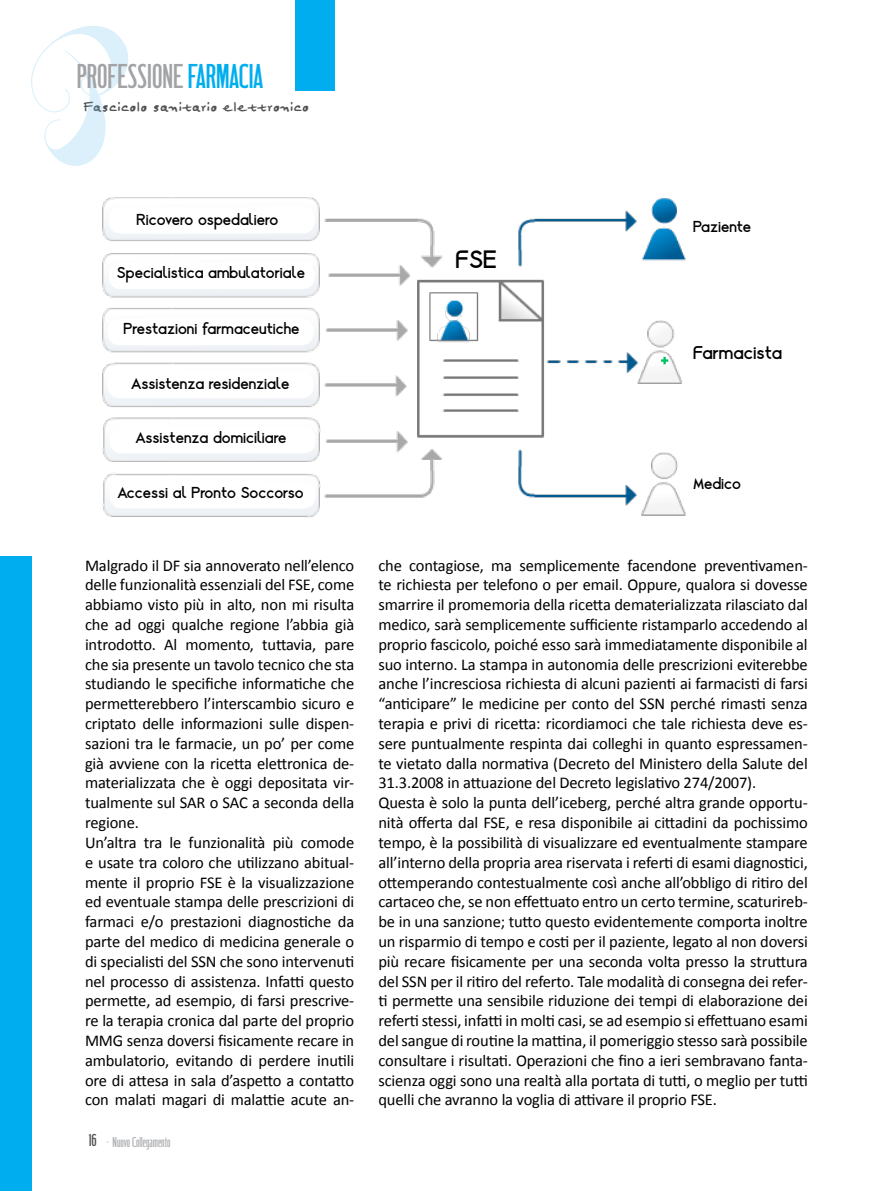
<style>
.page{position:relative;width:893px;height:1191px;background:#fff}
.page>*{position:absolute;margin:0;border:0;box-sizing:border-box;transform-origin:0 0}
.t1{font:36px "HWT Unit Gothic 721";color:#a1a3a6}
.t2{font:700 28.5px "Alcefun";color:#000}
.t3{font:21px "Felt Tip Senior";color:#515254;scale:.93 1}
.t4{font:700 21px "Alcefun";color:#000}
.t5{font:700 18px "Alcefun";color:#000}
.t6{font:16.5px/19.8px "Calibri";letter-spacing:-.01em;color:#000}
.t7{font:15px "HWT Unit Gothic 721";color:#afb1b4}
.s1{color:#00aeef}
.s2{font-size:18px;color:#515254}
</style>
<div class="page">
<div style="left:295px;top:0;width:39px;height:90px;background:#00aeef"></div>
<img style="left:102px;top:197px;width:656px;height:320px">
<div style="left:0;top:556px;width:32px;height:635px;background:#00aeef"></div>
<div style="left:109px;top:207px;width:206px;height:27px;background:#fff;border-radius:12px"></div>
<div style="left:109px;top:262px;width:206px;height:27px;background:#fff;border-radius:12px"></div>
<div style="left:108px;top:371px;width:206px;height:27px;background:#fff;border-radius:12px"></div>
<div style="left:110px;top:426px;width:206px;height:27px;background:#fff;border-radius:12px"></div>
<div style="left:110px;top:481px;width:206px;height:27px;background:#fff;border-radius:12px"></div>
<div style="left:108px;top:318px;width:206px;height:27px;background:#fff;border-radius:12px"></div>
<div style="left:446px;top:234px;width:61px;height:36px;background:#fff"></div>
<div style="left:684px;top:204px;width:75px;height:30px;background:#fff"></div>
<div style="left:684px;top:468px;width:75px;height:29px;background:#fff"></div>
<div style="left:681px;top:339px;width:76px;height:30px;background:#fff"></div>
<h1 class="t1" style="left:77px;top:54px;width:188px">PROFESSIONE<span class="s1">FARMACIA</span></h1>
<p class="t3" style="left:83px;top:96px;width:244px">Fascicolo sanitario elettronico</p>
<p class="t5" style="left:136px;top:209px;width:143px">Ricovero ospedaliero</p>
<p class="t5" style="left:117px;top:262px;width:190px">Specialistica ambulatoriale</p>
<p class="t5" style="left:123px;top:318px;width:178px">Prestazioni farmaceutiche</p>
<p class="t5" style="left:131px;top:373px;width:160px">Assistenza residenziale</p>
<p class="t5" style="left:135px;top:427px;width:153px">Assistenza domiciliare</p>
<p class="t5" style="left:117px;top:482px;width:188px">Accessi al Pronto Soccorso</p>
<h2 class="t2" style="left:455px;top:243px;width:43px">FSE</h2>
<p class="t5" style="left:693px;top:216px;width:60px">Paziente</p>
<p class="t4" style="left:693px;top:341px;width:91px">Farmacista</p>
<p class="t5" style="left:693px;top:473px;width:49px">Medico</p>
<p class="t6" style="left:85px;top:555px;width:271px">Malgrado il DF sia annoverato nell’elenco delle funzionalità essenziali del FSE, come abbiamo visto più in alto, non mi risulta che ad oggi qualche regione l’abbia già introdotto. Al momento, tuttavia, pare che sia presente un tavolo tecnico che sta studiando le specifiche informatiche che permetterebbero l’interscambio sicuro e criptato delle informazioni sulle dispen&shy;sazioni tra le farmacie, un po’ per come già avviene con la ricetta elettronica de&shy;materializzata che è oggi depositata vir&shy;tualmente sul SAR o SAC a seconda della regione.<br>Un’altra tra le funzionalità più comode e usate tra coloro che utilizzano abitual&shy;mente il proprio FSE è la visualizzazione ed eventuale stampa delle prescrizioni di farmaci e/o prestazioni diagnostiche da parte del medico di medicina generale o di specialisti del SSN che sono intervenuti nel processo di assistenza. Infatti questo permette, ad esempio, di farsi prescrive&shy;re la terapia cronica dal parte del proprio MMG senza doversi fisicamente recare in ambulatorio, evitando di perdere inutili ore di attesa in sala d’aspetto a contatto con malati magari di malattie acute an-</p>
<p class="t6" style="left:378px;top:555px;width:431px">che contagiose, ma semplicemente facendone preventivamen&shy;te richiesta per telefono o per email. Oppure, qualora si dovesse smarrire il promemoria della ricetta dematerializzata rilasciato dal medico, sarà semplicemente sufficiente ristamparlo accedendo al proprio fascicolo, poiché esso sarà immediatamente disponibile al suo interno. La stampa in autonomia delle prescrizioni eviterebbe anche l’incresciosa richiesta di alcuni pazienti ai farmacisti di farsi “anticipare” le medicine per conto del SSN perché rimasti senza terapia e privi di ricetta: ricordiamoci che tale richiesta deve es&shy;sere puntualmente respinta dai colleghi in quanto espressamen&shy;te vietato dalla normativa (Decreto del Ministero della Salute del 31.3.2008 in attuazione del Decreto legislativo 274/2007).<br>Questa è solo la punta dell’iceberg, perché altra grande opportu&shy;nità offerta dal FSE, e resa disponibile ai cittadini da pochissimo tempo, è la possibilità di visualizzare ed eventualmente stampare all’interno della propria area riservata i referti di esami diagnostici, ottemperando contestualmente così anche all’obbligo di ritiro del cartaceo che, se non effettuato entro un certo termine, scaturireb&shy;be in una sanzione; tutto questo evidentemente comporta inoltre un risparmio di tempo e costi per il paziente, legato al non doversi più recare fisicamente per una seconda volta presso la struttura del SSN per il ritiro del referto. Tale modalità di consegna dei refer&shy;ti permette una sensibile riduzione dei tempi di elaborazione dei referti stessi, infatti in molti casi, se ad esempio si effettuano esami del sangue di routine la mattina, il pomeriggio stesso sarà possibile consultare i risultati. Operazioni che fino a ieri sembravano fanta&shy;scienza oggi sono una realtà alla portata di tutti, o meglio per tutti quelli che avranno la voglia di attivare il proprio FSE.</p>
<p class="t7" style="left:89px;top:1132px;width:83px"><span class="s2">16</span> - Nuovo Collegamento</p>
</div>
